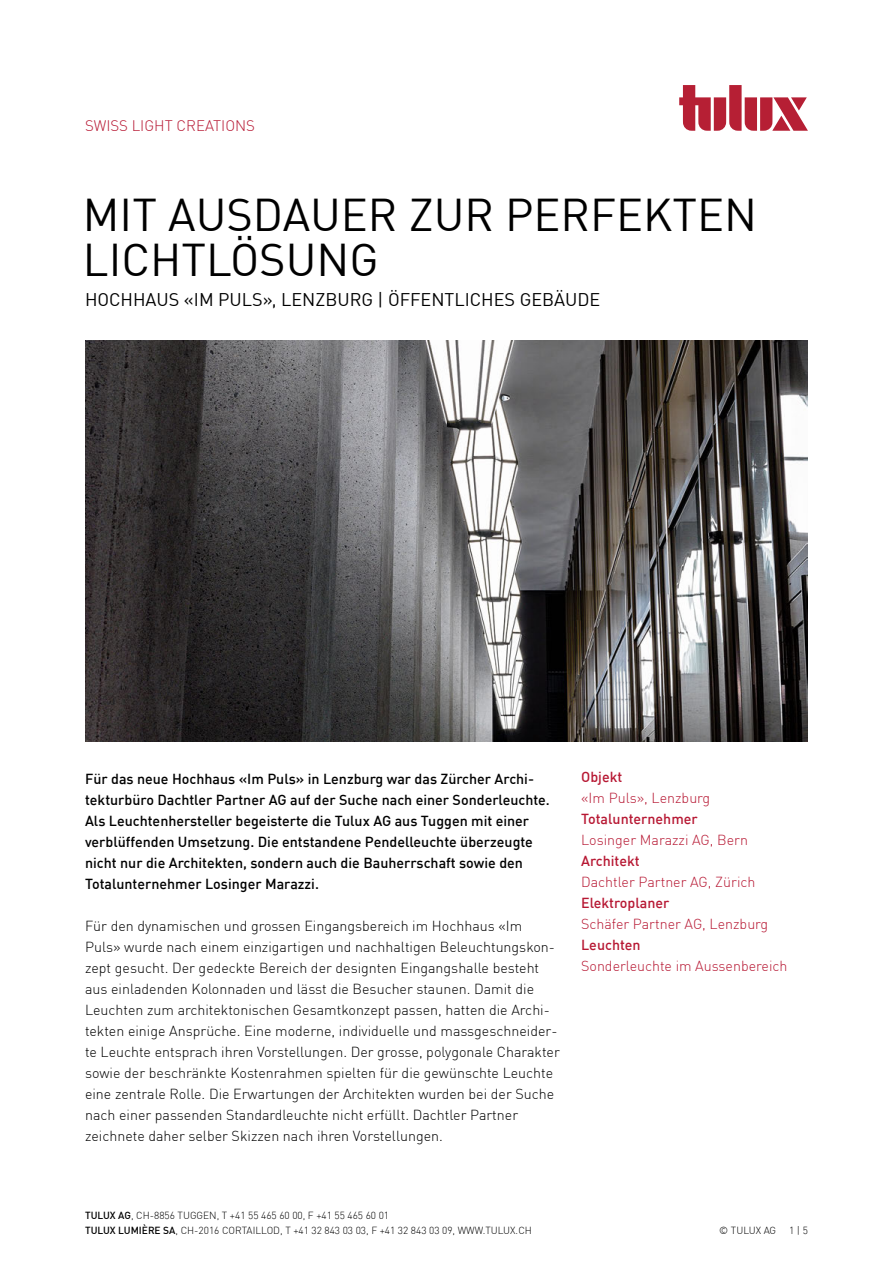
<style>
.page{position:relative;width:893px;height:1263px;background:#fff}
.page>*{position:absolute;margin:0;border:0;box-sizing:border-box;transform-origin:0 0}
.t1{font:45px/45px "DIN Offc";color:#000}
.t2{font:18px "DIN Offc";color:#000}
.t3{font:300 15px "DIN";color:#b71833}
.t4{font:300 14.25px/21px "DIN";color:#000}
.t5{font:500 14.25px/21px "DIN";color:#000}
.t6{font:300 14.25px "DIN";color:#b71833}
.t7{font:500 14.25px "DIN";color:#b71833}
.t8{font:300 10.2px/15px "DIN";color:#000}
.s1{font-weight:500}
</style>
<div class="page">
<svg style="left:679px;top:85px;width:129px;height:46px"></svg>
<img style="left:85px;top:341px;width:723px;height:400px">
<p class="t3" style="left:85px;top:116px;width:172px">SWISS LIGHT CREATIONS</p>
<h1 class="t1" style="left:83px;top:191px;width:676px">MIT AUSDAUER ZUR PERFEKTEN<br>LICHTLÖSUNG</h1>
<p class="t2" style="left:85px;top:288px;width:517px">HOCHHAUS «IM PULS», LENZBURG | ÖFFENTLICH ES GEBÄUDE</p>
<p class="t5" style="left:85px;top:768px;width:466px">Für das neue Hochhaus «Im Puls» in Lenzburg war das Zürcher Archi&shy;tekturbüro Dachtler Partner AG auf der Suche nach einer Sonderleuchte.<br>Als Leuchtenhersteller begeisterte die Tulux AG aus Tuggen mit einer verblüffenden Umsetzung. Die entstandene Pendelleuchte überzeugte nicht nur die Architekten, sondern auch die Bauherrschaft sowie den Totalunternehmer Losinger Marazzi.</p>
<p class="t4" style="left:85px;top:915px;width:476px">Für den dynamischen und grossen Eingangsbereich im Hochhaus «Im Puls» wurde nach einem einzigartigen und nachhaltigen Beleuchtungskon&shy;zept gesucht. Der gedeckte Bereich der designten Eingangshalle besteht aus einladenden Kolonnaden und lässt die Besucher staunen. Damit die Leuchten zum architektonischen Gesamtkonzept passen, hatten die Archi&shy;tekten einige Ansprüche. Eine moderne, individuelle und massgeschneider&shy;te Leuchte entsprach ihren Vorstellungen. Der grosse, polygonale Charakter sowie der beschränkte Kostenrahmen spielten für die gewünschte Leuchte eine zentrale Rolle. Die Erwartungen der Architekten wurden bei der Suche nach einer passenden Standardleuchte nicht erfüllt. Dachtler Partner zeichnete daher selber Skizzen nach ihren Vorstellungen.</p>
<p class="t7" style="left:581px;top:768px;width:43px">Objekt</p>
<p class="t6" style="left:581px;top:789px;width:131px">«Im Puls», Lenzburg</p>
<p class="t7" style="left:581px;top:810px;width:118px">Totalunternehmer</p>
<p class="t6" style="left:581px;top:831px;width:168px">Losinger Marazzi AG, Bern</p>
<p class="t7" style="left:581px;top:852px;width:60px">Architekt</p>
<p class="t6" style="left:581px;top:873px;width:176px">Dachtler Partner AG, Zürich</p>
<p class="t7" style="left:581px;top:894px;width:90px">Elektroplaner</p>
<p class="t6" style="left:581px;top:915px;width:189px">Schäfer Partner AG, Lenzburg</p>
<p class="t7" style="left:581px;top:936px;width:61px">Leuchten</p>
<p class="t6" style="left:581px;top:957px;width:208px">Sonderleuchte im Aussenbereich</p>
<p class="t8" style="left:85px;top:1208px;width:448px"><span class="s1">TULUX AG</span>, CH-8856 TUGGEN, T +41 55 465 60 00, F +41 55 465 60 01<br><span class="s1">TULUX LUMIÈRE SA</span>, CH-2016 CORTAILLOD, T +41 32 843 03 03, F +41 32 843 03 09, WWW.TULUX.CH</p>
<p class="t8" style="left:719px;top:1223px;width:21px">© Tulux</p>
<p class="t8" style="left:764px;top:1223px;width:4px">ag</p>
<p class="t8" style="left:789px;top:1223px;width:20px">1 | 5</p>
</div>
